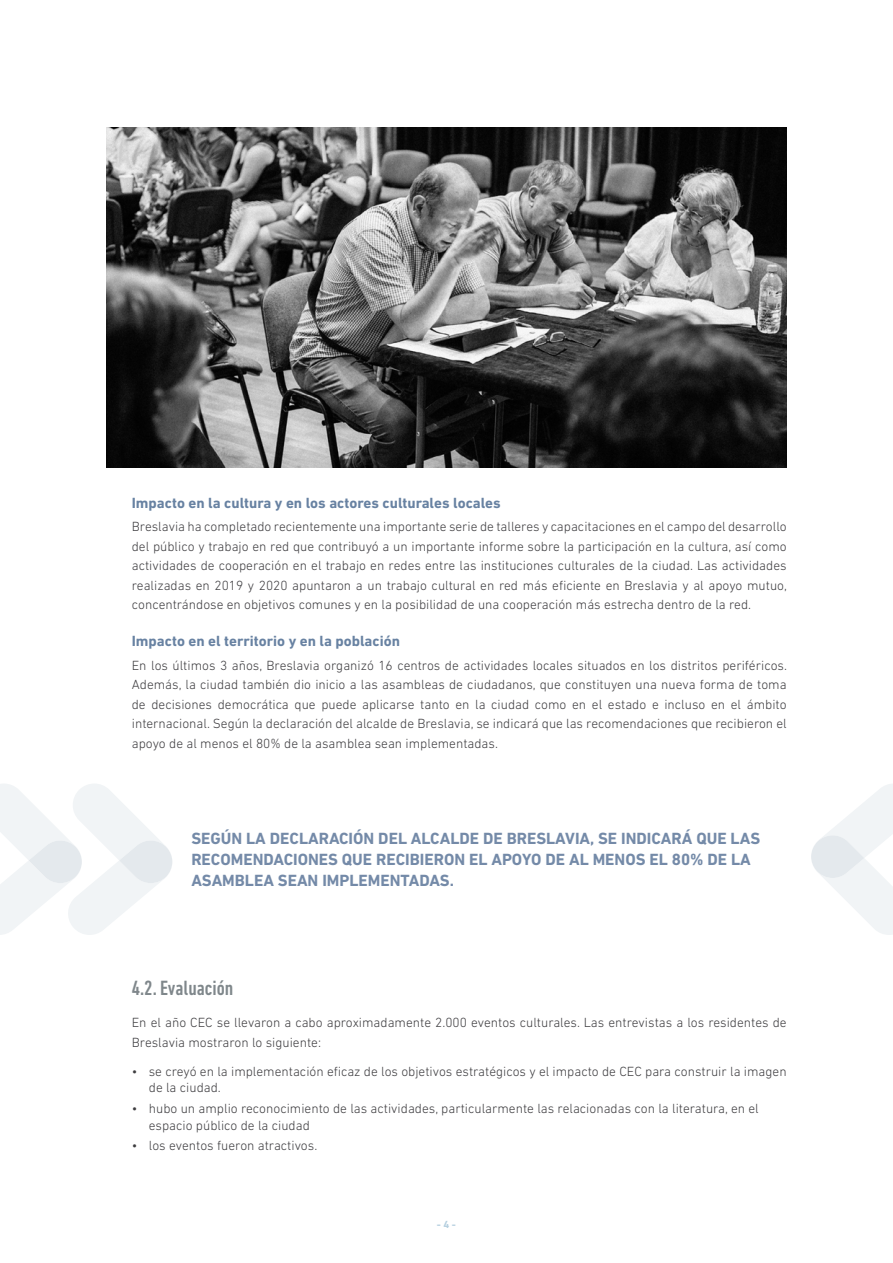
<style>
.page{position:relative;width:893px;height:1263px;background:#fff}
.page>*{position:absolute;margin:0;border:0;box-sizing:border-box;transform-origin:0 0}
.t1{font:500 condensed 21px "DIN Next LT Pro";color:#7f878b}
.t2{font:700 16.5px/21px "DIN Next LT Pro";color:#748aa8}
.t3{font:700 15px "DIN Next LT Pro";color:#6882a2}
.t4{font:300 13.5px/19.5px "DIN Next LT Pro";color:#3e3d40}
.t5{font:700 10.5px "DIN Next LT Pro";color:#b5cfdf}
</style>
<div class="page">
<img style="left:106px;top:128px;width:681px;height:340px">
<svg style="left:0;top:784px;width:172px;height:151px"></svg>
<svg style="left:811px;top:784px;width:82px;height:151px"></svg>
<p class="t3" style="left:132px;top:494px;width:370px">Impacto en la cultura y en los actores culturales locales</p>
<p class="t4" style="left:132px;top:517px;width:657px;text-align:justify">Breslavia ha completado recientemente una importante serie de talleres y capacitaciones en el campo del desarrollo del público y trabajo en red que contribuyó a un importante informe sobre la participación en la cultura, así como actividades de cooperación en el trabajo en redes entre las instituciones culturales de la ciudad. Las actividades realizadas en 2019 y 2020 apuntaron a un trabajo cultural en red más eficiente en Breslavia y al apoyo mutuo, concentrándose en objetivos comunes y en la posibilidad de una cooperación más estrecha dentro de la red.</p>
<p class="t3" style="left:132px;top:632px;width:270px">Impacto en el territorio y en la población</p>
<p class="t4" style="left:132px;top:655px;width:657px;text-align:justify">En los últimos 3 años, Breslavia organizó 16 centros de actividades locales situados en los distritos periféricos.<br>Además, la ciudad también dio inicio a las asambleas de ciudadanos, que constituyen una nueva forma de toma de decisiones democrática que puede aplicarse tanto en la ciudad como en el estado e incluso en el ámbito internacional. Según la declaración del alcalde de Breslavia, se indicará que las recomendaciones que recibieron el apoyo de al menos el 80% de la asamblea sean implementadas.</p>
<p class="t2" style="left:191px;top:828px;width:570px">SEGÚN LA DECLARACIÓN DEL ALCALDE DE BRESLAVIA, SE INDICARÁ QUE LAS<br>RECOMENDACIONES QUE RECIBIERON EL APOYO DE AL MENOS EL 80% DE LA<br>ASAMBLEA SEAN IMPLEMENTADAS.</p>
<h1 class="t1" style="left:132px;top:976px;width:103px">4.2. Evaluación</h1>
<p class="t4" style="left:132px;top:1013px;width:656px">En el año CEC se llevaron a cabo aproximadamente 2.000 eventos culturales. Las entrevistas a los residentes de<br>Breslavia mostraron lo siguiente:</p>
<p class="t4" style="left:149px;top:1063px;width:639px;line-height:16.5px;text-indent:-17px">• se creyó en la implementación eficaz de los objetivos estratégicos y el impacto de CEC para construir la imagen de la ciudad.</p>
<p class="t4" style="left:149px;top:1100px;width:611px;line-height:16.5px;text-indent:-17px">• hubo un amplio reconocimiento de las actividades, particularmente las relacionadas con la literatura, en el espacio público de la ciudad</p>
<p class="t4" style="left:132px;top:1136px;width:187px">• los eventos fueron atractivos.</p>
<p class="t5" style="left:437px;top:1218px;width:21px">- 4 -</p>
</div>
